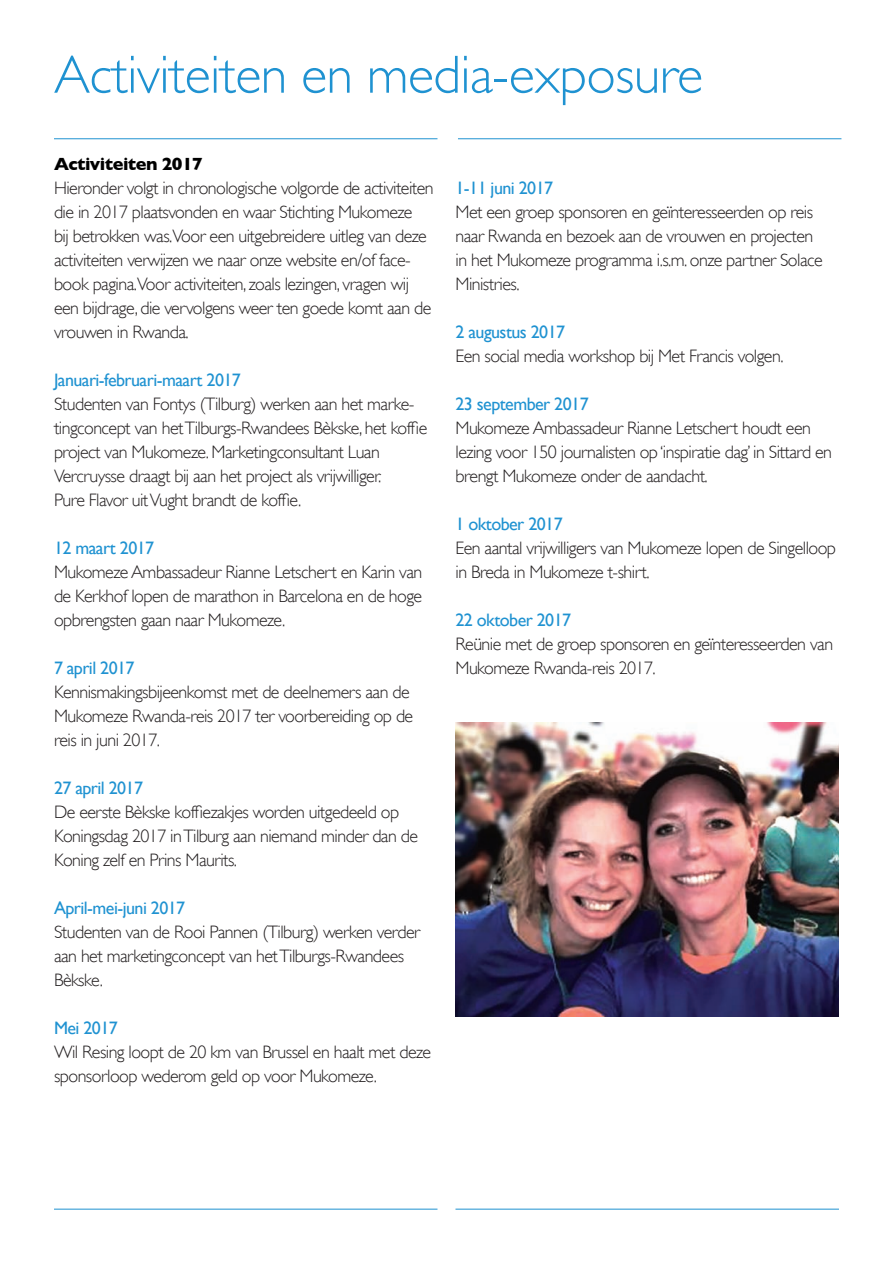
<style>
.page{position:relative;width:893px;height:1263px;background:#fff}
.page>*{position:absolute;margin:0;border:0;box-sizing:border-box;transform-origin:0 0}
.t1{font:300 54px "Gill Sans";letter-spacing:-.01em;color:#1f92d1}
.t2{font:300 18px/24px "Gill Sans";letter-spacing:-.03em;color:#231f20}
.t3{font:18px "Gill Sans";letter-spacing:-.03em;color:#1f92d1}
.t4{font:700 18px "Gill Sans";letter-spacing:-.03em;color:#000}
</style>
<div class="page">
<hr style="left:54px;top:1209px;width:383px;height:1px;background:#1f92d1">
<hr style="left:455px;top:1209px;width:384px;height:1px;background:#1f92d1">
<hr style="left:54px;top:138px;width:383px;height:1px;background:#1f92d1">
<hr style="left:458px;top:138px;width:383px;height:1px;background:#1f92d1">
<img style="left:455px;top:723px;width:384px;height:293px">
<p class="t1" style="left:54px;top:44px;width:650px">Activiteiten en media-exposure</p>
<p class="t4" style="left:54px;top:154px;width:150px">Activiteiten 2017</p>
<p class="t2" style="left:54px;top:176px;width:381px">Hieronder volgt in chronologische volgorde de activiteiten die in 2017 plaatsvonden en waar Stichting Mukomeze<br>bij betrokken was.Voor een uitgebreidere uitleg van deze activiteiten verwijzen we naar onze website en/of face&shy;book pagina.Voor activiteiten, zoals lezingen, vragen wij een bijdrage, die vervolgens weer ten goede komt aan de vrouwen in Rwanda.</p>
<p class="t3" style="left:54px;top:370px;width:188px">Januari-februari-maart 2017</p>
<p class="t2" style="left:54px;top:392px;width:375px">Studenten van Fontys (Tilburg) werken aan het marke&shy;tingconcept van het Tilburgs-Rwandees Bèkske, het koffie project van Mukomeze. Marketingconsultant Luan</p>
<p class="t2" style="left:54px;top:464px;width:329px">Vercruysse draagt bij aan het project als vrijwilliger.</p>
<p class="t2" style="left:54px;top:488px;width:249px">Pure Flavor uit Vught brandt de koffie.</p>
<p class="t3" style="left:54px;top:538px;width:102px">12 maart 2017</p>
<p class="t2" style="left:54px;top:560px;width:370px;text-align:justify">Mukomeze Ambassadeur Rianne Letschert en Karin van de Kerkhof lopen de marathon in Barcelona en de hoge opbrengsten gaan naar Mukomeze.</p>
<p class="t3" style="left:54px;top:657px;width:82px">7 april 2017</p>
<p class="t2" style="left:54px;top:680px;width:361px">Kennismakingsbijeenkomst met de deelnemers aan de<br>Mukomeze Rwanda-reis 2017 ter voorbereiding op de reis in juni 2017.</p>
<p class="t3" style="left:54px;top:777px;width:91px">27 april 2017</p>
<p class="t2" style="left:54px;top:800px;width:366px">De eerste Bèkske koffiezakjes worden uitgedeeld op<br>Koningsdag 2017 in Tilburg aan niemand minder dan de<br>Koning zelf en Prins Maurits.</p>
<p class="t3" style="left:54px;top:897px;width:133px">April-mei-juni 2017</p>
<p class="t2" style="left:54px;top:920px;width:368px">Studenten van de Rooi Pannen (Tilburg) werken verder aan het marketingconcept van het Tilburgs-Rwandees<br>Bèkske.</p>
<p class="t3" style="left:54px;top:1017px;width:65px">Mei 2017</p>
<p class="t2" style="left:54px;top:1040px;width:378px">Wil Resing loopt de 20 km van Brussel en haalt met deze sponsorloop wederom geld op voor Mukomeze.</p>
<p class="t3" style="left:455px;top:177px;width:99px">1-11 juni 2017</p>
<p class="t2" style="left:455px;top:199px;width:369px">Met een groep sponsoren en geïnteresseerden op reis naar Rwanda en bezoek aan de vrouwen en projecten in het Mukomeze programma i.s.m. onze partner Solace Ministries.</p>
<p class="t3" style="left:455px;top:321px;width:111px">2 augustus 2017</p>
<p class="t2" style="left:455px;top:343px;width:329px">Een social media workshop bij Met Francis volgen.</p>
<p class="t3" style="left:455px;top:393px;width:135px">23 september 2017</p>
<p class="t2" style="left:455px;top:415px;width:378px">Mukomeze Ambassadeur Rianne Letschert houdt een lezing voor 150 journalisten op ‘inspiratie dag’ in Sittard en brengt Mukomeze onder de aandacht.</p>
<p class="t3" style="left:455px;top:513px;width:109px">1 oktober 2017</p>
<p class="t2" style="left:455px;top:535px;width:382px">Een aantal vrijwilligers van Mukomeze lopen de Singelloop in Breda in Mukomeze t-shirt.</p>
<p class="t3" style="left:455px;top:609px;width:117px">22 oktober 2017</p>
<p class="t2" style="left:455px;top:631px;width:379px">Reünie met de groep sponsoren en geïnteresseerden van<br>Mukomeze Rwanda-reis 2017.</p>
</div>
